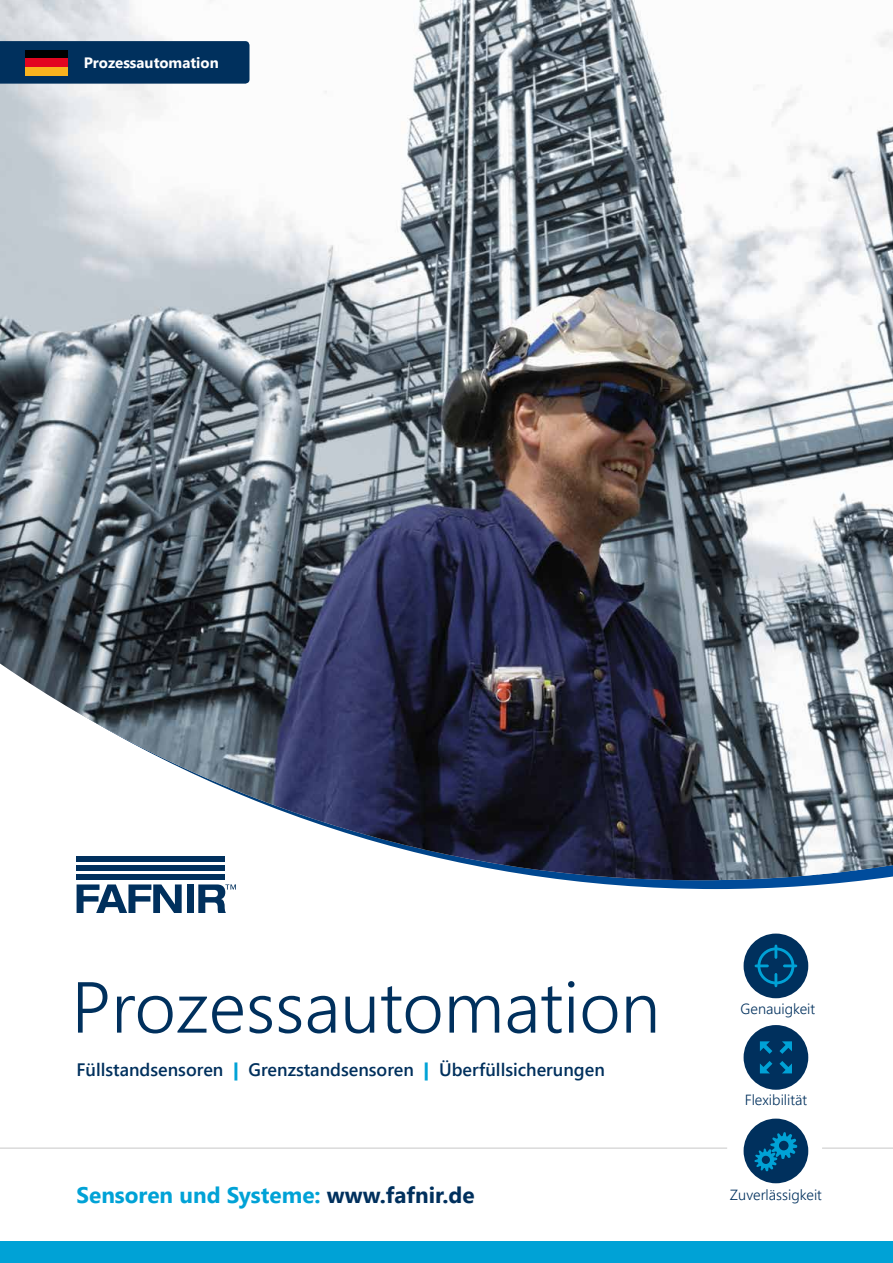
<style>
.page{position:relative;width:893px;height:1263px;background:#fff}
.page>*{position:absolute;margin:0;border:0;box-sizing:border-box;transform-origin:0 0}
.t1{font:300 72px "Segoe UI";color:#00305d}
.t2{font:700 22.5px "Segoe UI";color:#00a2d6}
.t3{font:600 18px "Segoe UI";color:#00305d}
.t4{font:700 15px "Segoe UI";color:#fff}
.t5{font:300 14.7px "Segoe UI";color:#00305d}
.s1{font-family:"Segoe UI Black";font-weight:400;color:#00a2d6}
.s2{color:#00305d}
</style>
<div class="page">
<div style="left:0;top:1242px;width:893px;height:21px;background:#00a2d6"></div>
<img style="left:0;top:0;width:893px;height:880px">
<hr style="left:0;top:1147px;width:727px;height:2px;background:#dadada">
<hr style="left:822px;top:1147px;width:71px;height:2px;background:#dadada">
<div style="left:744px;top:933px;width:64px;height:65px;background:#00305d;border-radius:50%"></div>
<div style="left:744px;top:1025px;width:64px;height:65px;background:#00305d;border-radius:50%"></div>
<div style="left:744px;top:1118px;width:64px;height:65px;background:#00305d;border-radius:50%"></div>
<svg style="left:760px;top:1061px;width:12px;height:12px"></svg>
<svg style="left:779px;top:1041px;width:13px;height:13px"></svg>
<svg style="left:760px;top:1041px;width:12px;height:13px"></svg>
<svg style="left:779px;top:1061px;width:13px;height:12px"></svg>
<svg style="left:757px;top:947px;width:37px;height:37px"></svg>
<hr style="left:774px;top:944px;width:3px;height:15px;background:#00a2d6;border-radius:2px">
<hr style="left:774px;top:973px;width:3px;height:14px;background:#00a2d6;border-radius:2px">
<hr style="left:783px;top:964px;width:14px;height:3px;background:#00a2d6;border-radius:2px">
<hr style="left:755px;top:964px;width:14px;height:3px;background:#00a2d6;border-radius:2px">
<svg style="left:754px;top:1132px;width:43px;height:39px"></svg>
<div style="left:0;top:41px;width:249px;height:43px;background:#00305d"></div>
<div style="left:25px;top:50px;width:43px;height:8px;background:#000"></div>
<div style="left:25px;top:67px;width:43px;height:9px;background:#fab31e"></div>
<div style="left:25px;top:58px;width:43px;height:9px;background:#e30520"></div>
<svg style="left:77px;top:884px;width:105px;height:29px"></svg>
<div style="left:186px;top:884px;width:7px;height:29px;background:#00305d"></div>
<div style="left:77px;top:874px;width:148px;height:5px;background:#00305d"></div>
<div style="left:77px;top:865px;width:148px;height:5px;background:#00305d"></div>
<div style="left:77px;top:856px;width:148px;height:5px;background:#00305d"></div>
<svg style="left:198px;top:884px;width:38px;height:29px"></svg>
<p class="t4" style="left:84px;top:50px;width:137px">Prozessautomation</p>
<h1 class="t1" style="left:71px;top:949px;width:590px">Prozessautomation</h1>
<p class="t3" style="left:77px;top:1055px;width:530px">Füllstandsensoren <span class="s1">|</span> Grenzstandsensoren <span class="s1">|</span> Überfüllsicherungen</p>
<p class="t2" style="left:77px;top:1177px;width:399px">Sensoren und Systeme: <span class="s2">www.fafnir.de</span></p>
<p class="t5" style="left:740px;top:997px;width:76px">Genauigkeit</p>
<p class="t5" style="left:745px;top:1088px;width:64px">Flexibilität</p>
<p class="t5" style="left:730px;top:1183px;width:94px">Zuverlässigkeit</p>
</div>
